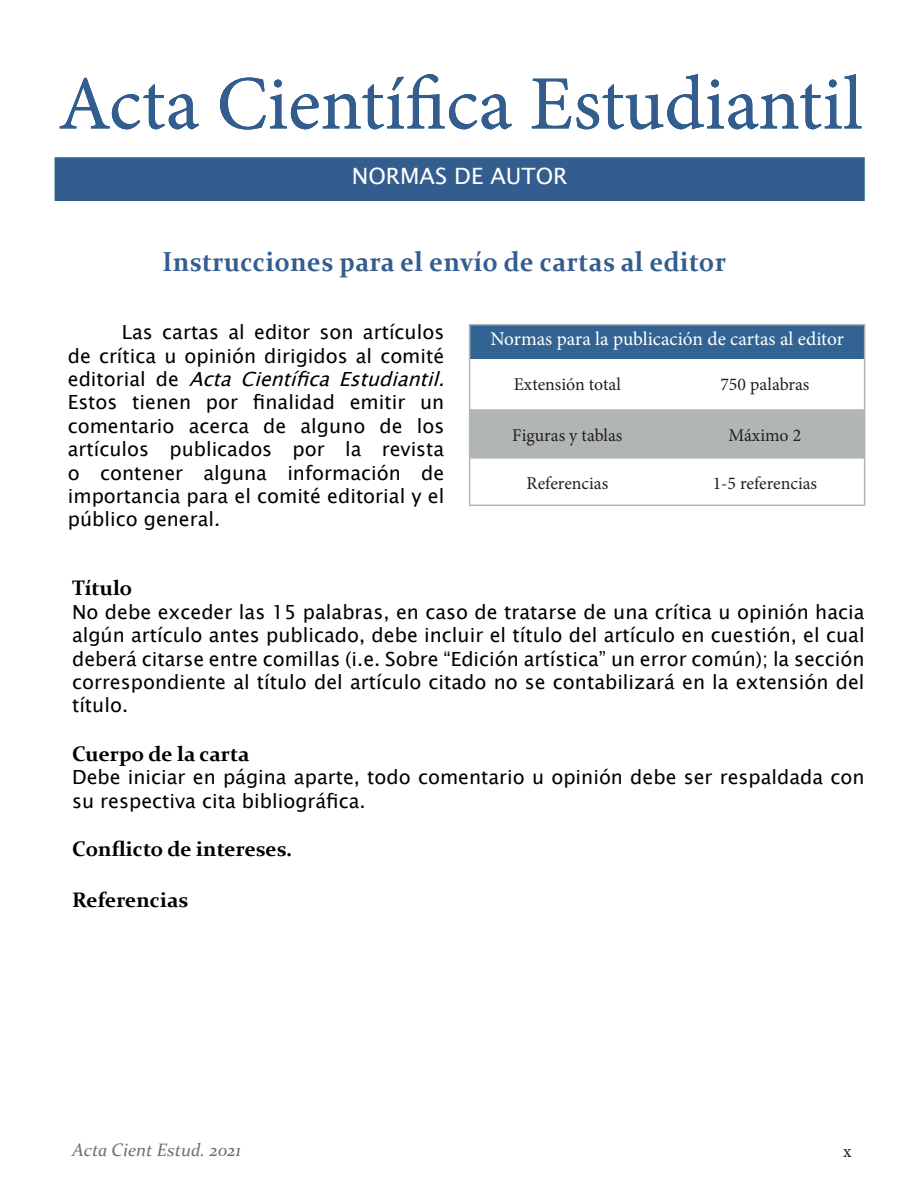
<style>
.page{position:relative;width:918px;height:1188px;background:#fff}
.page>*{position:absolute;margin:0;border:0;box-sizing:border-box;transform-origin:0 0}
.t1{font:76.5px "Minion Pro";color:#004869}
.t2{font:700 27.6px "Constantia";letter-spacing:.02em;color:#335d8f;scale:.93 1}
.t3{font:22.5px "Lucida Sans Unicode";color:#fff}
.t4{font:700 21px "Constantia";color:#000}
.t5{font:19.5px/23.4px "Lucida Sans Unicode";color:#000}
.t6{font:19.5px "Minion Pro";color:#fff}
.t7{font:18px "Minion Pro";color:#231f20}
.t8{font:italic 18px "Constantia";color:#6f7073}
.s1{font-style:italic}
</style>
<div class="page">
<div style="left:55px;top:157px;width:810px;height:44px;border:2px solid #004869"></div>
<div style="left:55px;top:158px;width:809px;height:42px;background:#335d8f"></div>
<div style="left:470px;top:325px;width:395px;height:34px;background:#326392"></div>
<svg style="left:470px;top:409px;width:394px;height:96px"></svg>
<hr style="left:469px;top:324px;width:196px;height:1px;background:#b1b5b6">
<hr style="left:469px;top:325px;width:1px;height:34px;background:#b1b5b6">
<hr style="left:665px;top:324px;width:200px;height:1px;background:#b1b5b6">
<hr style="left:864px;top:325px;width:1px;height:34px;background:#b1b5b6">
<hr style="left:469px;top:359px;width:1px;height:50px;background:#b1b5b6">
<hr style="left:864px;top:359px;width:1px;height:50px;background:#b1b5b6">
<hr style="left:469px;top:409px;width:1px;height:50px;background:#b1b5b6">
<hr style="left:864px;top:409px;width:1px;height:50px;background:#b1b5b6">
<hr style="left:469px;top:459px;width:1px;height:46px;background:#b1b5b6">
<hr style="left:864px;top:459px;width:1px;height:46px;background:#b1b5b6">
<hr style="left:469px;top:505px;width:196px;height:1px;background:#b1b5b6">
<hr style="left:665px;top:505px;width:200px;height:1px;background:#b1b5b6">
<p class="t1" style="left:58px;top:53px;width:806px">Acta Científica Estudiantil</p>
<p class="t3" style="left:406px;top:159px;width:108px">Mes 201x</p>
<p class="t3" style="left:352px;top:158px;width:217px">NORMAS DE AUTOR</p>
<p class="t2" style="left:163px;top:242px;width:608px">Instrucciones para el envío de cartas al editor</p>
<p class="t5" style="left:68px;top:321px;width:386px;text-indent:54px">Las cartas al editor son artículos de crítica u opinión dirigidos al comité e d i t o r i a l d e <span class="s1">Acta Científica Estudiantil.<br></span>Estos tienen por finalidad emitir un comentario acerca de alguno de los artículos publicados por la revista o contener alguna información de importancia para el comité editorial y el público general.</p>
<p class="t6" style="left:490px;top:326px;width:355px">Normas para la publicación de cartas al editor</p>
<p class="t7" style="left:514px;top:373px;width:109px">Extensión total</p>
<p class="t7" style="left:720px;top:373px;width:91px">750 palabras</p>
<p class="t7" style="left:512px;top:423px;width:112px">Figuras y tablas</p>
<p class="t7" style="left:729px;top:423px;width:74px">Máximo 2</p>
<p class="t7" style="left:527px;top:471px;width:83px">Referencias</p>
<p class="t7" style="left:713px;top:471px;width:106px">1-5 referencias</p>
<p class="t4" style="left:72px;top:574px;width:62px">Título</p>
<p class="t5" style="left:72px;top:600px;width:794px;text-align:justify">No debe exceder las 15 palabras, en caso de tratarse de una crítica u opinión hacia algún artículo antes publicado, debe incluir el título del artículo en cuestión, el cual deberá citarse entre comillas (i.e. Sobre “Edición artística” un error común); la sección correspondiente al título del artículo citado no se contabilizará en la extensión del título.</p>
<p class="t4" style="left:72px;top:739px;width:179px">Cuerpo de la carta</p>
<p class="t5" style="left:72px;top:766px;width:794px">Debe iniciar en página aparte, todo comentario u opinión debe ser respaldada con su respectiva cita bibliográfica.</p>
<p class="t4" style="left:72px;top:835px;width:222px">Conflicto de intereses.</p>
<p class="t4" style="left:72px;top:885px;width:117px">Referencias</p>
<p class="t8" style="left:72px;top:1138px;width:170px">Acta Cient Estud. 2021</p>
<p class="t7" style="left:843px;top:1139px;width:10px">x</p>
</div>
